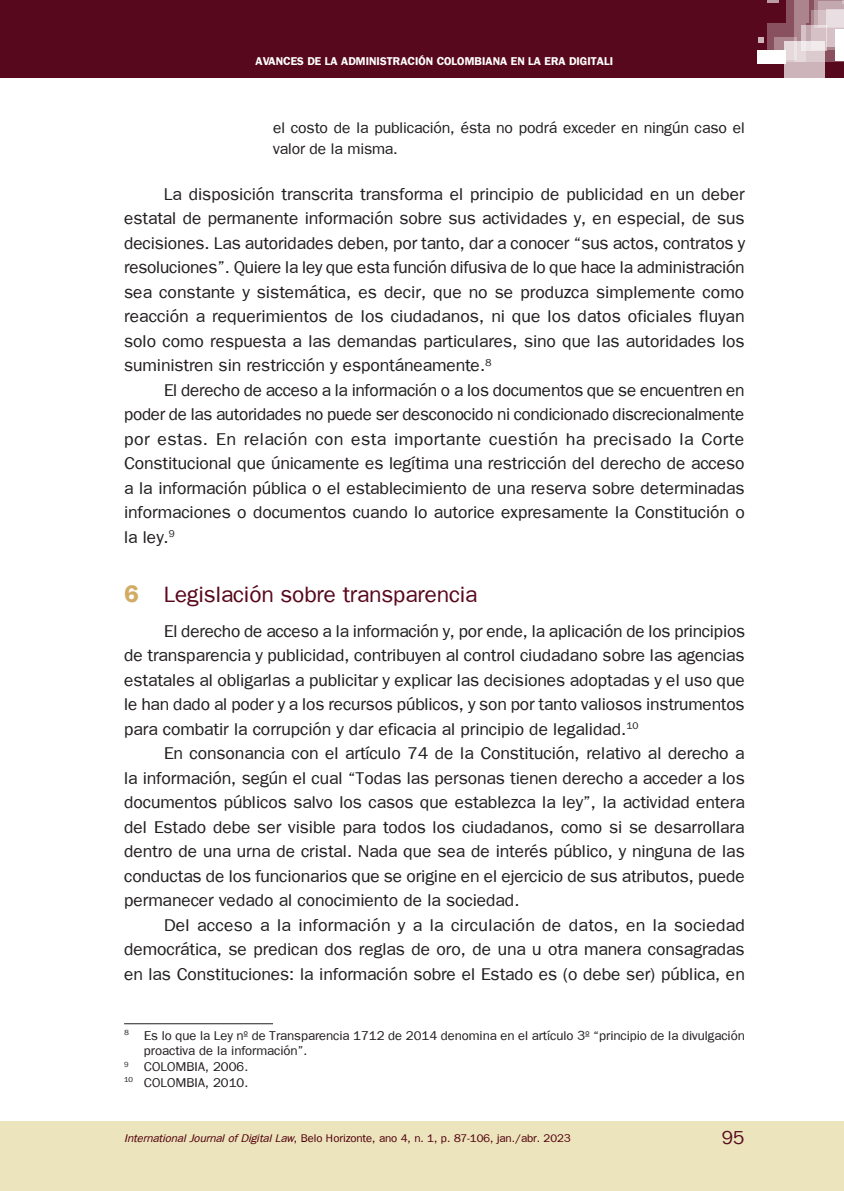
<style>
.page{position:relative;width:844px;height:1191px;background:#fff}
.page>*{position:absolute;margin:0;border:0;box-sizing:border-box;transform-origin:0 0}
.secao1{font:22.75px "Frankfurt";color:#58081c}
.t1{font:19.25px "Frankfurt";color:#58081c}
.txt-principal{font:17.5px/24.5px "Frankfurt";color:#231f20;text-align:justify}
.citacao2{font:15.75px/21px "Frankfurt";letter-spacing:-.005em;color:#231f20}
.nota-rodape{font:13.12px/15.8px "Frankfurt";color:#231f20}
.t2{font:11.38px "Frankfurt";color:#51000b}
.t3{font:700 11.38px "Frankfurt";letter-spacing:.45em;color:#fff}
.s1{font-weight:700;font-size:24.5px;color:#d2ab66}
.s2{font-style:italic}
</style>
<div class="page">
<div style="left:0;top:1121px;width:843px;height:70px;background:#ece4bd"></div>
<div style="left:0;top:0;width:843px;height:78px;background:#58081c"></div>
<svg style="left:806px;top:0;width:37px;height:62px"></svg>
<svg style="left:786px;top:0;width:22px;height:23px"></svg>
<svg style="left:767px;top:0;width:11px;height:3px"></svg>
<div style="left:818px;top:1px;width:25px;height:25px;background:#c4a8af"></div>
<svg style="left:811px;top:10px;width:24px;height:40px"></svg>
<svg style="left:767px;top:23px;width:39px;height:27px"></svg>
<svg style="left:783px;top:41px;width:41px;height:37px"></svg>
<div style="left:757px;top:50px;width:28px;height:13px;background:#fff"></div>
<svg style="left:758px;top:37px;width:5px;height:6px"></svg>
<svg style="left:801px;top:25px;width:25px;height:25px"></svg>
<div style="left:835px;top:30px;width:8px;height:31px;background:#fff"></div>
<svg style="left:826px;top:9px;width:17px;height:38px"></svg>
<svg style="left:774px;top:37px;width:22px;height:22px"></svg>
<hr style="left:124px;top:1023px;width:149px;height:1px;background:#231f20">
<p class="t3" style="left:255px;top:55px;width:16px">AVANCES</p>
<p class="t3" style="left:307px;top:55px;width:42px">DELAADMINISTRACI</p>
<p class="t3" style="left:418px;top:55px;width:27px">ÓN COLOMBIANA</p>
<p class="t3" style="left:510px;top:55px;width:42px">ENLAERA</p>
<p class="t3" style="left:569px;top:55px;width:7px">DIGITAL</p>
<p class="t3" style="left:609px;top:55px;width:5px">I</p>
<p class="citacao2" style="left:273px;top:117px;width:473px">el costo de la publicación, ésta no podrá exceder en ningún caso el valor de la misma.</p>
<p class="txt-principal" style="left:124px;top:181px;width:622px;text-indent:40px">La disposición transcrita transforma el principio de publicidad en un deber estatal de permanente información sobre sus actividades y, en especial, de sus decisiones. Las autoridades deben, por tanto, dar a conocer “sus actos, contratos y resoluciones”. Quiere la ley que esta función difusiva de lo que hace la administración sea constante y sistemática, es decir, que no se produzca simplemente como reacción a requerimientos de los ciudadanos, ni que los datos oficiales fluyan solo como respuesta a las demandas particulares, sino que las autoridades los suministren sin restricción y espontáneamente.<sup>8</sup></p>
<p class="txt-principal" style="left:124px;top:377px;width:622px;text-indent:40px">El derecho de acceso a la información o a los documentos que se encuentren en poder de las autoridades no puede ser desconocido ni condicionado discrecionalmente por estas. En relación con esta importante cuestión ha precisado la Corte Constitucional que únicamente es legítima una restricción del derecho de acceso a la información pública o el establecimiento de una reserva sobre determinadas informaciones o documentos cuando lo autorice expresamente la Constitución o la ley.<sup>9</sup></p>
<p class="secao1" style="left:124px;top:581px;width:354px"><span class="s1">6</span> Legislación sobre transparencia</p>
<p class="txt-principal" style="left:124px;top:618px;width:622px;text-indent:40px">El derecho de acceso a la información y, por ende, la aplicación de los principios de transparencia y publicidad, contribuyen al control ciudadano sobre las agencias estatales al obligarlas a publicitar y explicar las decisiones adoptadas y el uso que le han dado al poder y a los recursos públicos, y son por tanto valiosos instrumentos para combatir la corrupción y dar eficacia al principio de legalidad.<sup>10</sup></p>
<p class="txt-principal" style="left:124px;top:740px;width:622px;text-indent:40px">En consonancia con el artículo 74 de la Constitución, relativo al derecho a la información, según el cual “Todas las personas tienen derecho a acceder a los documentos públicos salvo los casos que establezca la ley”, la actividad entera del Estado debe ser visible para todos los ciudadanos, como si se desarrollara dentro de una urna de cristal. Nada que sea de interés público, y ninguna de las conductas de los funcionarios que se origine en el ejercicio de sus atributos, puede permanecer vedado al conocimiento de la sociedad.</p>
<p class="txt-principal" style="left:124px;top:912px;width:622px;text-indent:40px">Del acceso a la información y a la circulación de datos, en la sociedad democrática, se predican dos reglas de oro, de una u otra manera consagradas en las Constituciones: la información sobre el Estado es (o debe ser) pública, en</p>
<p class="nota-rodape" style="left:144px;top:1027px;width:602px;text-indent:-20px"><sup>8</sup> Es lo que la Ley nº de Transparencia 1712 de 2014 denomina en el artículo 3º “principio de la divulgación proactiva de la información”.</p>
<p class="nota-rodape" style="left:124px;top:1058px;width:126px"><sup>9</sup> COLOMBIA, 2006.</p>
<p class="nota-rodape" style="left:124px;top:1074px;width:126px"><sup>10</sup> COLOMBIA, 2010.</p>
<p class="t2" style="left:124px;top:1131px;width:448px"><span class="s2">International Journal of Digital Law</span>, Belo Horizonte, ano 4, n. 1, p. 87-106, jan./abr. 2023</p>
<p class="t1" style="left:721px;top:1127px;width:24px">95</p>
</div>
